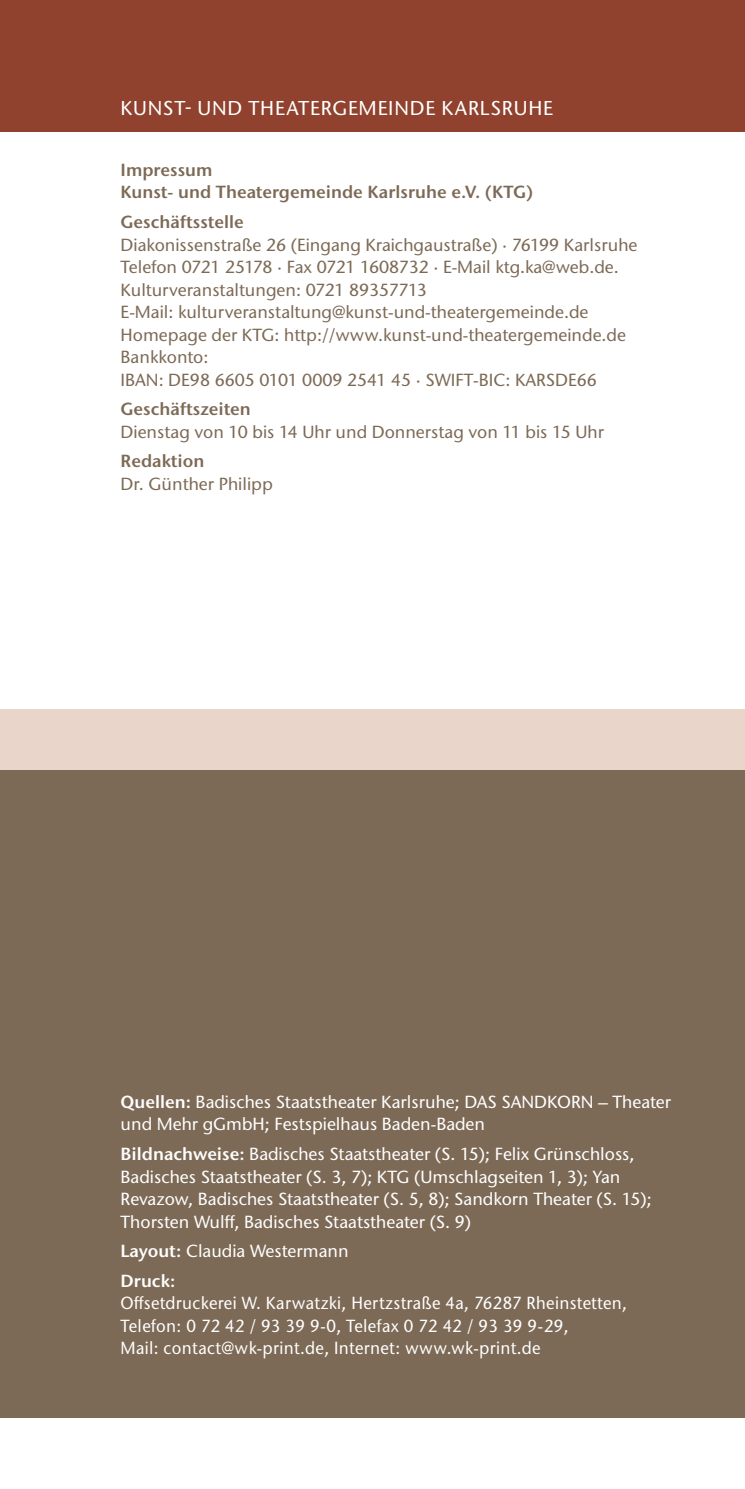
<style>
.page{position:relative;width:745px;height:1489px;background:#fff}
.page>*{position:absolute;margin:0;border:0;box-sizing:border-box;transform-origin:0 0}
.t1{font:500 20px "Stone Sans ITC Pro";letter-spacing:.04em;color:#fff}
.t2{font:500 17.5px/22.5px "Stone Sans ITC Pro";color:#7d6a56}
.t3{font:500 17.5px/22.5px "Stone Sans ITC Pro";color:#fff}
.t4{font:500 17.5px/22.5px "Stone Sans ITC Pro";letter-spacing:.02em;color:#fff;scale:.95 1}
.t5{font:600 17.5px/22.5px "Stone Sans ITC Pro";color:#7d6a56}
.s1{font-weight:600}
</style>
<div class="page">
<div style="left:0;top:743px;width:744px;height:674px;background:#7d6a56"></div>
<div style="left:0;top:0;width:744px;height:131px;background:#90422e"></div>
<div style="left:0;top:709px;width:744px;height:61px;background:#ead5cb"></div>
<p class="t1" style="left:120px;top:96px;width:434px">KUNST- UND THEATERGEMEINDE KARLSRUHE</p>
<p class="t5" style="left:120px;top:158px;width:414px">Impressum<br>Kunst- und Theatergemeinde Karlsruhe e.V. (KTG)</p>
<p class="t5" style="left:120px;top:211px;width:124px">Geschäftsstelle</p>
<p class="t2" style="left:120px;top:233px;width:518px">Diakonissenstraße 26 (Eingang Kraichgaustraße) · 76199 Karlsruhe Telefon 0721 25178 · Fax 0721 1608732 · E-Mail ktg.ka@web.de.<br>Kulturveranstaltungen: 0721 89357713<br>E-Mail: kulturveranstaltung@kunst-und-theatergemeinde.de Homepage der KTG: http://www.kunst-und-theatergemeinde.de Bankkonto:<br>IBAN: DE98 6605 0101 0009 2541 45 · SWIFT-BIC: KARSDE66</p>
<p class="t5" style="left:120px;top:398px;width:132px">Geschäftszeiten</p>
<p class="t2" style="left:120px;top:420px;width:484px">Dienstag von 10 bis 14 Uhr und Donnerstag von 11 bis 15 Uhr</p>
<p class="t5" style="left:120px;top:450px;width:85px">Redaktion</p>
<p class="t2" style="left:120px;top:472px;width:154px">Dr. Günther Philipp</p>
<p class="t3" style="left:120px;top:1090px;width:551px"><span class="s1">Quellen:</span> Badisches Staatstheater Karlsruhe; DAS SANDKORN – Theater und Mehr gGmbH; Festspielhaus Baden-Baden</p>
<p class="t3" style="left:120px;top:1142px;width:532px"><span class="s1">Bildnachweise:</span> Badisches Staatstheater (S. 15); Felix Grünschloss, Badisches Staatstheater (S. 3, 7); KTG (Umschlagseiten 1, 3); Yan Revazow, Badisches Staatstheater (S. 5, 8); Sandkorn Theater (S. 15); Thorsten Wulff, Badisches Staatstheater (S. 9)</p>
<p class="t3" style="left:120px;top:1236px;width:229px;line-height:29.5px"><span class="s1">Layout:</span> Claudia Westermann<br><span class="s1">Druck:</span></p>
<p class="t4" style="left:120px;top:1291px;width:534px">Offsetdruckerei W. Karwatzki, Hertzstraße 4a, 76287 Rheinstetten,<br>Telefon: 0 72 42 / 93 39 9-0, Telefax 0 72 42 / 93 39 9-29,<br>Mail: contact@wk-print.de, Internet: www.wk-print.de</p>
</div>
